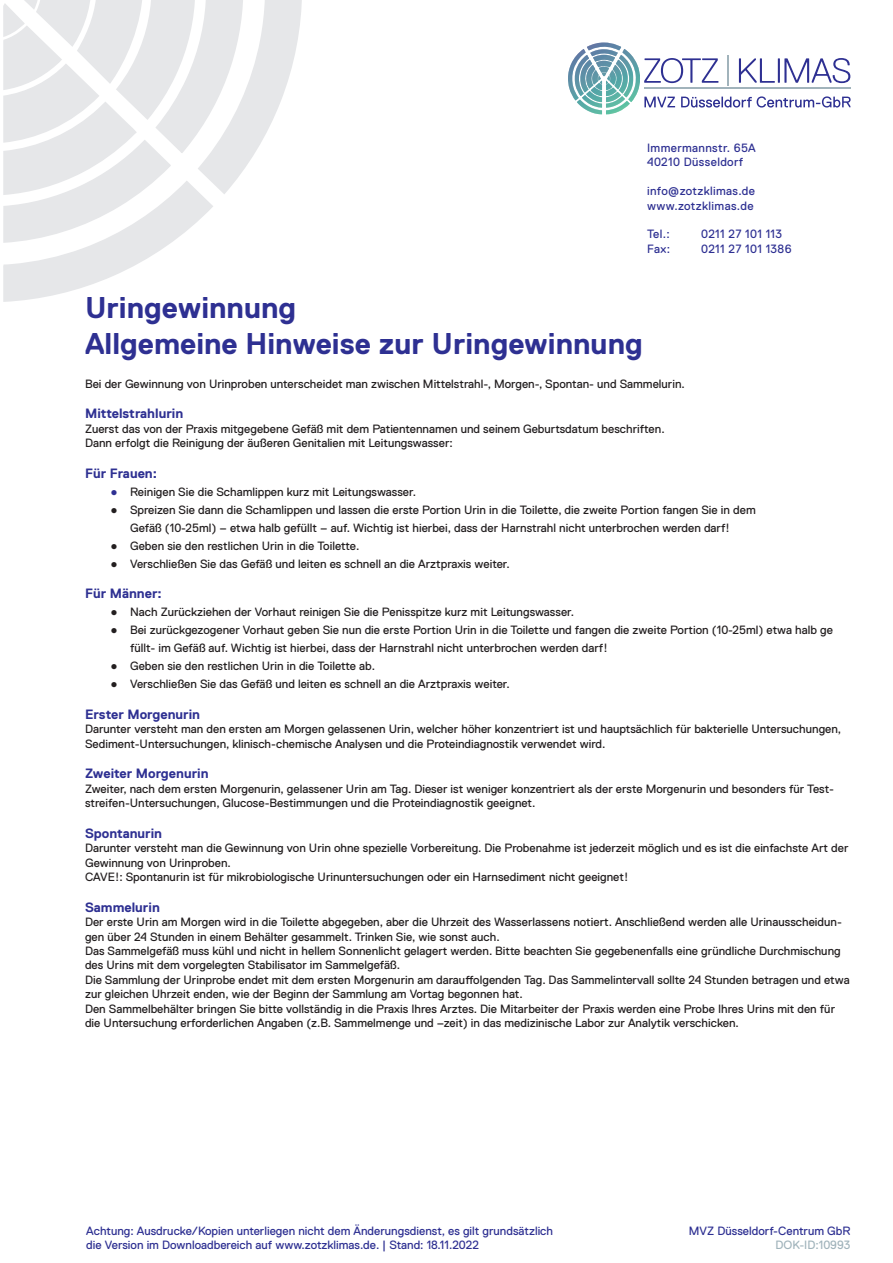
<style>
.page{position:relative;width:893px;height:1263px;background:#fff}
.page>*{position:absolute;margin:0;border:0;box-sizing:border-box;transform-origin:0 0}
.t1{font:700 30px/36px "Replica Std";color:#2e3092}
.t2{font:700 13.5px "Replica Std";color:#2e3092}
.t3{font:12px/14.4px "Replica Std";color:#231f20}
.t4{font:12px/14.4px "Replica Std";color:#2e3092}
.t5{font:12px/14.4px "Replica Std";letter-spacing:.03em;color:#2e3092}
.t6{font:12px "Replica Std";color:#a0b3bb}
.s1{font-family:"Arial";color:#2e3092}
.s2{font-family:"Arial"}
</style>
<div class="page">
<svg style="left:3px;top:0;width:299px;height:302px"></svg>
<svg style="left:568px;top:42px;width:282px;height:73px"></svg>
<p class="t5" style="left:647px;top:141px;width:110px">Immermannstr. 65A<br>40210 Düsseldorf</p>
<p class="t5" style="left:647px;top:184px;width:109px">info@zotzklimas.de www.zotzklimas.de</p>
<p class="t4" style="left:647px;top:227px;width:24px">Tel.:</p>
<p class="t5" style="left:701px;top:227px;width:83px">0211 27 101 113</p>
<p class="t4" style="left:647px;top:242px;width:24px">Fax:</p>
<p class="t5" style="left:701px;top:242px;width:92px">0211 27 101 1386</p>
<h1 class="t1" style="left:85px;top:290px;width:559px">Uringewinnung<br>Allgemeine Hinweise zur Uringewinnung</h1>
<p class="t3" style="left:85px;top:377px;width:601px">Bei der Gewinnung von Urinproben unterscheidet man zwischen Mittelstrahl-, Morgen-, Spontan- und Sammelurin.</p>
<p class="t2" style="left:85px;top:406px;width:100px">Mittelstrahlurin</p>
<p class="t3" style="left:85px;top:422px;width:581px">Zuerst das von der Praxis mitgegebene Gefäß mit dem Patientennamen und seinem Geburtsdatum beschriften.<br>Dann erfolgt die Reinigung der äußeren Genitalien mit Leitungswasser:</p>
<p class="t2" style="left:85px;top:466px;width:74px">Für Frauen:</p>
<p class="t3" style="left:111px;top:485px;width:307px"><span class="s1">●</span> Reinigen Sie die Schamlippen kurz mit Leitungswasser.</p>
<p class="t3" style="left:111px;top:501px;width:647px;line-height:18px;text-align:center"><span class="s2">●</span> Spreizen Sie dann die Schamlippen und lassen die erste Portion Urin in die Toilette, die zweite Portion fangen Sie in dem<br>Gefäß (10-25ml) – etwa halb gefüllt – auf. Wichtig ist hierbei, dass der Harnstrahl nicht unterbrochen werden darf!</p>
<p class="t3" style="left:111px;top:539px;width:250px"><span class="s2">●</span> Geben sie den restlichen Urin in die Toilette.</p>
<p class="t3" style="left:111px;top:557px;width:401px"><span class="s2">●</span> Verschließen Sie das Gefäß und leiten es schnell an die Arztpraxis weiter.</p>
<p class="t2" style="left:85px;top:586px;width:78px">Für Männer:</p>
<p class="t3" style="left:111px;top:605px;width:465px"><span class="s2">●</span> Nach Zurückziehen der Vorhaut reinigen Sie die Penisspitze kurz mit Leitungswasser.</p>
<p class="t3" style="left:130px;top:621px;width:704px;line-height:18px;text-indent:-20px"><span class="s2">●</span> Bei zurückgezogener Vorhaut geben Sie nun die erste Portion Urin in die Toilette und fangen die zweite Portion (10-25ml) etwa halb ge füllt- im Gefäß auf. Wichtig ist hierbei, dass der Harnstrahl nicht unterbrochen werden darf!</p>
<p class="t3" style="left:111px;top:659px;width:266px"><span class="s2">●</span> Geben sie den restlichen Urin in die Toilette ab.</p>
<p class="t3" style="left:111px;top:677px;width:401px"><span class="s2">●</span> Verschließen Sie das Gefäß und leiten es schnell an die Arztpraxis weiter.</p>
<p class="t2" style="left:85px;top:707px;width:117px">Erster Morgenurin</p>
<p class="t3" style="left:85px;top:722px;width:758px">Darunter versteht man den ersten am Morgen gelassenen Urin, welcher höher konzentriert ist und hauptsächlich für bakterielle Untersuchungen,<br>Sediment-Untersuchungen, klinisch-chemische Analysen und die Proteindiagnostik verwendet wird.</p>
<p class="t2" style="left:85px;top:766px;width:125px">Zweiter Morgenurin</p>
<p class="t3" style="left:85px;top:782px;width:750px">Zweiter, nach dem ersten Morgenurin, gelassener Urin am Tag. Dieser ist weniger konzentriert als der erste Morgenurin und besonders für Test&shy;streifen-Untersuchungen, Glucose-Bestimmungen und die Proteindiagnostik geeignet.</p>
<p class="t2" style="left:85px;top:826px;width:79px">Spontanurin</p>
<p class="t3" style="left:85px;top:841px;width:765px">Darunter versteht man die Gewinnung von Urin ohne spezielle Vorbereitung. Die Probenahme ist jederzeit möglich und es ist die einfachste Art der<br>Gewinnung von Urinproben.<br>CAVE!: Spontanurin ist für mikrobiologische Urinuntersuchungen oder ein Harnsediment nicht geeignet!</p>
<p class="t2" style="left:85px;top:899px;width:76px">Sammelurin</p>
<p class="t3" style="left:85px;top:915px;width:766px">Der erste Urin am Morgen wird in die Toilette abgegeben, aber die Uhrzeit des Wasserlassens notiert. Anschließend werden alle Urinausscheidun&shy;gen über 24 Stunden in einem Behälter gesammelt. Trinken Sie, wie sonst auch.<br>Das Sammelgefäß muss kühl und nicht in hellem Sonnenlicht gelagert werden. Bitte beachten Sie gegebenenfalls eine gründliche Durchmischung des Urins mit dem vorgelegten Stabilisator im Sammelgefäß.<br>Die Sammlung der Urinprobe endet mit dem ersten Morgenurin am darauffolgenden Tag. Das Sammelintervall sollte 24 Stunden betragen und etwa zur gleichen Uhrzeit enden, wie der Beginn der Sammlung am Vortag begonnen hat.<br>Den Sammelbehälter bringen Sie bitte vollständig in die Praxis Ihres Arztes. Die Mitarbeiter der Praxis werden eine Probe Ihres Urins mit den für die Untersuchung erforderlichen Angaben (z.B. Sammelmenge und –zeit) in das medizinische Labor zur Analytik verschicken.</p>
<p class="t4" style="left:86px;top:1223px;width:468px">Achtung: Ausdrucke/Kopien unterliegen nicht dem Änderungsdienst, es gilt grundsätzlich die Version im Downloadbereich auf www.zotzklimas.de. | Stand: 18.11.2022</p>
<p class="t4" style="left:689px;top:1223px;width:163px">MVZ Düsseldorf-Centrum GbR</p>
<p class="t6" style="left:775px;top:1238px;width:76px">DOK-ID:10993</p>
</div>
